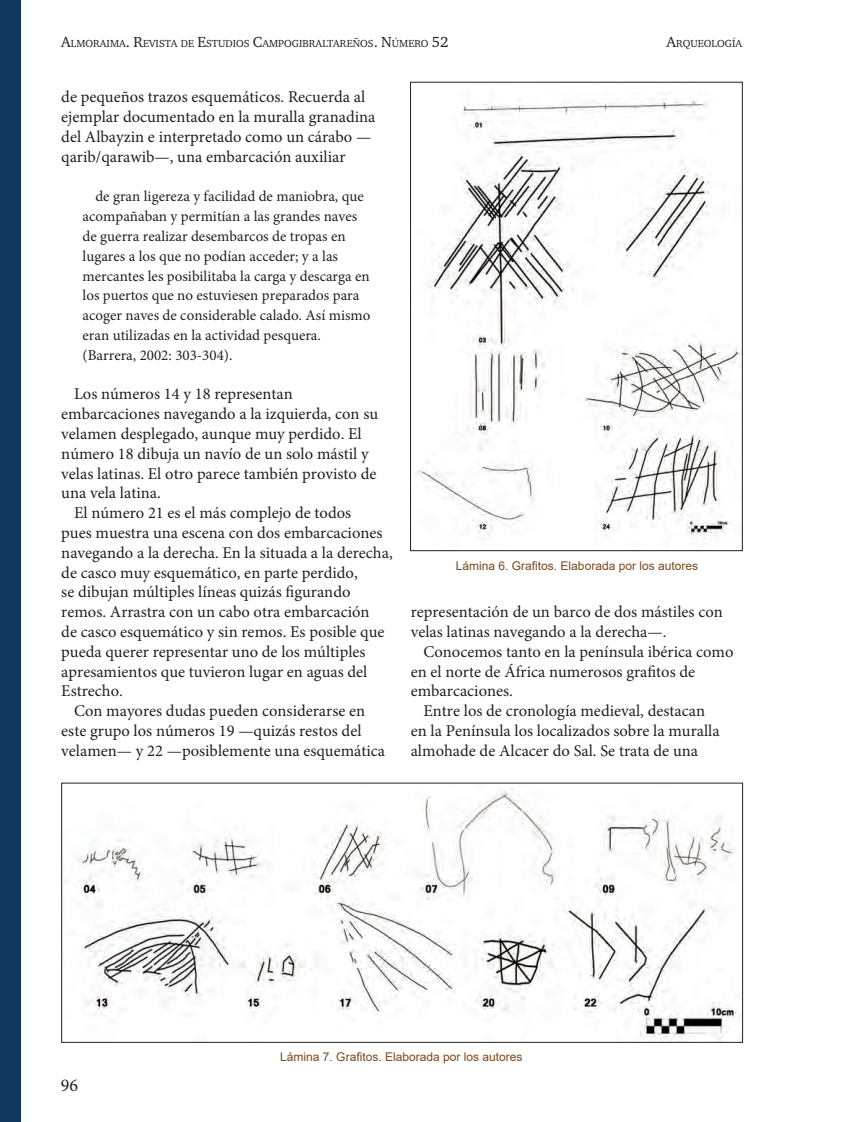
<style>
.page{position:relative;width:846px;height:1122px;background:#fff}
.page>*{position:absolute;margin:0;border:0;box-sizing:border-box;transform-origin:0 0}
.t1{font:18px "Minion Pro";color:#231f20}
.t2{font:16.5px/19.8px "Minion Pro";color:#231f20}
.t3{font:15px/19.8px "Minion Pro";color:#231f20}
.t4{font:12px "Arial";color:#7b471b}
.t5{font:10.5px "Charter ITC";color:#231f20}
.s1{font-size:15px}
</style>
<div class="page">
<div style="left:0;top:0;width:21px;height:1122px;background:#103960"></div>
<img style="left:416px;top:98px;width:324px;height:446px">
<div style="left:410px;top:82px;width:332px;height:469px;border:1px solid #231f20"></div>
<img style="left:66px;top:788px;width:674px;height:253px">
<div style="left:61px;top:783px;width:681px;height:260px;border:1px solid #231f20"></div>
<p class="t5" style="left:61px;top:37px;width:388px"><span class="s1">A</span>LMORAIMA<span class="s1">. R</span>EVISTA DE <span class="s1">E</span>STUDIOS <span class="s1">C</span>AMPOGIBRALTAREÑOS<span class="s1">. N</span>ÚMERO <span class="s1">52</span></p>
<p class="t5" style="left:666px;top:37px;width:77px"><span class="s1">A</span>RQUEOLOGÍA</p>
<p class="t2" style="left:61px;top:87px;width:315px">de pequeños trazos esquemáticos. Recuerda al ejemplar documentado en la muralla granadina del Albayzin e interpretado como un cárabo — qarib/qarawib—, una embarcación auxiliar</p>
<p class="t3" style="left:83px;top:187px;width:289px;text-indent:13px">de gran ligereza y facilidad de maniobra, que acompañaban y permitían a las grandes naves de guerra realizar desembarcos de tropas en lugares a los que no podían acceder; y a las mercantes les posibilitaba la carga y descarga en los puertos que no estuviesen preparados para acoger naves de considerable calado. Así mismo eran utilizadas en la actividad pesquera. (Barrera, 2002: 303-304).</p>
<p class="t2" style="left:74px;top:384px;width:220px">Los números 14 y 18 representan</p>
<p class="t2" style="left:61px;top:404px;width:318px">embarcaciones navegando a la izquierda, con su</p>
<p class="t2" style="left:61px;top:424px;width:302px">velamen desplegado, aunque muy perdido. El</p>
<p class="t2" style="left:61px;top:444px;width:309px">número 18 dibuja un navío de un solo mástil y</p>
<p class="t2" style="left:61px;top:463px;width:316px">velas latinas. El otro parece también provisto de</p>
<p class="t2" style="left:61px;top:483px;width:101px">una vela latina.</p>
<p class="t2" style="left:74px;top:503px;width:279px">El número 21 es el más complejo de todos</p>
<p class="t2" style="left:61px;top:523px;width:323px">pues muestra una escena con dos embarcaciones</p>
<p class="t2" style="left:61px;top:543px;width:333px">navegando a la derecha. En la situada a la derecha,</p>
<p class="t2" style="left:61px;top:562px;width:298px">de casco muy esquemático, en parte perdido,</p>
<p class="t2" style="left:61px;top:582px;width:290px">se dibujan múltiples líneas quizás figurando</p>
<p class="t2" style="left:61px;top:602px;width:310px">remos. Arrastra con un cabo otra embarcación</p>
<p class="t2" style="left:61px;top:622px;width:324px">de casco esquemático y sin remos. Es posible que</p>
<p class="t2" style="left:61px;top:642px;width:306px">pueda querer representar uno de los múltiples</p>
<p class="t2" style="left:61px;top:661px;width:307px">apresamientos que tuvieron lugar en aguas del</p>
<p class="t2" style="left:61px;top:681px;width:63px">Estrecho.</p>
<p class="t2" style="left:74px;top:701px;width:292px">Con mayores dudas pueden considerarse en</p>
<p class="t2" style="left:61px;top:721px;width:302px">este grupo los números 19 —quizás restos del</p>
<p class="t2" style="left:61px;top:741px;width:325px">velamen— y 22 —posiblemente una esquemática</p>
<p class="t4" style="left:456px;top:558px;width:244px">Lámina 6. Grafitos. Elaborada por los autores</p>
<p class="t2" style="left:410px;top:602px;width:313px">representación de un barco de dos mástiles con velas latinas navegando a la derecha—.</p>
<p class="t2" style="left:423px;top:642px;width:311px">Conocemos tanto en la península ibérica como</p>
<p class="t2" style="left:410px;top:661px;width:286px">en el norte de África numerosos grafitos de</p>
<p class="t2" style="left:410px;top:681px;width:104px">embarcaciones.</p>
<p class="t2" style="left:423px;top:701px;width:283px">Entre los de cronología medieval, destacan</p>
<p class="t2" style="left:410px;top:721px;width:310px">en la Península los localizados sobre la muralla</p>
<p class="t2" style="left:410px;top:741px;width:289px">almohade de Alcacer do Sal. Se trata de una</p>
<p class="t1" style="left:61px;top:1073px;width:19px">96</p>
<p class="t4" style="left:280px;top:1048px;width:244px">Lámina 7. Grafitos. Elaborada por los autores</p>
</div>
